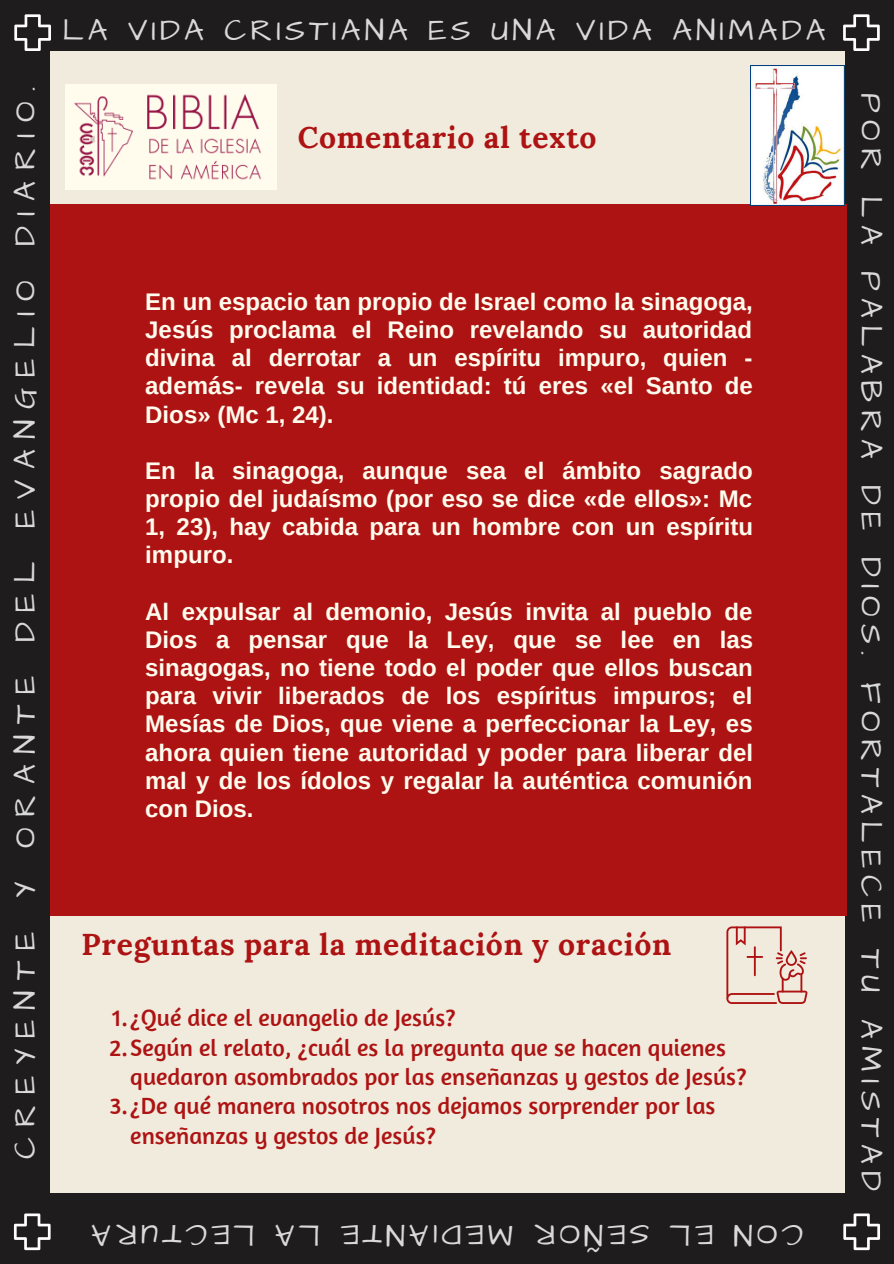
<style>
.page{position:relative;width:894px;height:1264px;background:#fff}
.page>*{position:absolute;margin:0;border:0;box-sizing:border-box;transform-origin:0 0}
.t1{font:30.9px "Architects Daughter";letter-spacing:.23em;color:#d9d9d9}
.t2{font:30.9px "Architects Daughter";letter-spacing:.345em;color:#d9d9d9}
.t3{font:30.9px "Architects Daughter";letter-spacing:.13em;color:#d9d9d9}
.t4{font:30.9px "Architects Daughter";letter-spacing:.125em;color:#d9d9d9}
.t5{font:700 30px "Lora";letter-spacing:.025em;color:#ad1313}
.t6{font:700 24px/28.2px "Arimo";color:#fffbed;text-align:justify}
.t7{font:24px/29.2px "Amaranth";color:#ad1313}
</style>
<div class="page">
<div style="left:0;top:0;width:893px;height:1263px;background:#1e1c1c"></div>
<div style="left:51px;top:52px;width:794px;height:1141px;background:#f1ebdd"></div>
<svg style="left:843px;top:14px;width:36px;height:37px"></svg>
<svg style="left:843px;top:1213px;width:36px;height:37px"></svg>
<svg style="left:14px;top:1213px;width:37px;height:37px"></svg>
<svg style="left:14px;top:14px;width:37px;height:37px"></svg>
<div style="left:51px;top:204px;width:795px;height:711px;background:#ad1313"></div>
<img style="left:750px;top:65px;width:94px;height:140px">
<div style="left:65px;top:84px;width:212px;height:105px;background:#fffbed"></div>
<img style="left:74px;top:94px;width:188px;height:86px">
<svg style="left:726px;top:926px;width:81px;height:77px"></svg>
<p class="t2" style="left:4px;top:1159px;width:1074px;rotate:-90deg">CREYENTE Y ORANTE DEL EVANGELIO DIARIO.</p>
<p class="t3" style="left:62px;top:10px;width:764px">LA VIDA CRISTIANA ES UNA VIDA ANIMADA</p>
<p class="t5" style="left:298px;top:118px;width:300px">Comentario al texto</p>
<p class="t6" style="left:145px;top:287px;width:609px">En un espacio tan propio de Israel como la sinagoga, Jesús proclama el Reino revelando su autoridad divina al derrotar a un espíritu impuro, quien - además- revela su identidad: tú eres «el Santo de Dios» (Mc 1, 24).</p>
<p class="t6" style="left:145px;top:456px;width:609px">En la sinagoga, aunque sea el ámbito sagrado propio del judaísmo (por eso se dice «de ellos»: Mc 1, 23), hay cabida para un hombre con un espíritu impuro.</p>
<p class="t6" style="left:145px;top:597px;width:609px">Al expulsar al demonio, Jesús invita al pueblo de Dios a pensar que la Ley, que se lee en las sinagogas, no tiene todo el poder que ellos buscan para vivir liberados de los espíritus impuros; el Mesías de Dios, que viene a perfeccionar la Ley, es ahora quien tiene autoridad y poder para liberar del mal y de los ídolos y regalar la auténtica comunión con Dios.</p>
<p class="t5" style="left:82px;top:924px;width:591px">Preguntas para la meditación y oración</p>
<p class="t7" style="left:112px;top:1002px;width:345px">1.¿Qué dice el evangelio de Jesús?</p>
<p class="t7" style="left:130px;top:1032px;width:617px;text-indent:-21px">2.Según el relato, ¿cuál es la pregunta que se hacen quienes quedaron asombrados por las enseñanzas y gestos de Jesús?</p>
<p class="t7" style="left:130px;top:1090px;width:586px;text-indent:-21px">3.¿De qué manera nosotros nos dejamos sorprender por las enseñanzas y gestos de Jesús?</p>
<p class="t4" style="left:255px;top:1255px;width:165px;rotate:-180deg">LECTURA</p>
<p class="t1" style="left:320px;top:1255px;width:47px;rotate:-180deg">LA</p>
<p class="t1" style="left:513px;top:1255px;width:174px;rotate:-180deg">MED AI NTE</p>
<p class="t1" style="left:649px;top:1255px;width:117px;rotate:-180deg">SEÑOR</p>
<p class="t1" style="left:713px;top:1255px;width:45px;rotate:-180deg">EL</p>
<p class="t1" style="left:802px;top:1255px;width:71px;rotate:-180deg">CON</p>
<p class="t1" style="left:891px;top:93px;width:1099px;rotate:90deg">POR LA PALABRA DE DIOS. FORTALECE TU AMISTAD</p>
</div>
